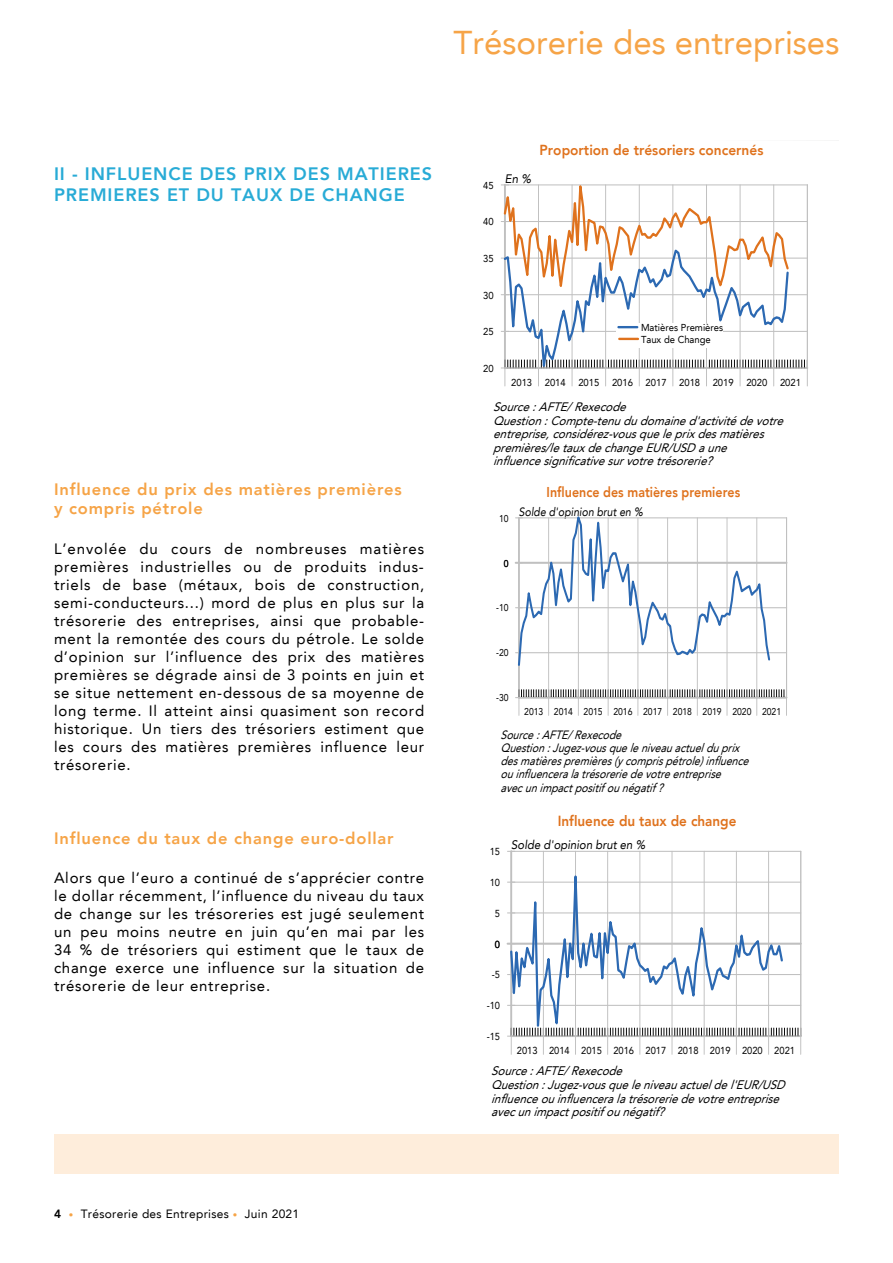
<style>
.page{position:relative;width:893px;height:1263px;background:#fff}
.page>*{position:absolute;margin:0;border:0;box-sizing:border-box;transform-origin:0 0}
.t1{font:33px "Avenir LT";color:#f6a447}
.t2{font:800 18px/21.6px "Avenir LT";letter-spacing:.05em;color:#28abd6}
.t3{font:800 16.5px/19.8px "Avenir LT";letter-spacing:.05em;color:#f6a447}
.t4{font:15px/18px "Avenir LT";letter-spacing:.05em;color:#000;text-align:justify}
.t5{font:800 14.7px "Avenir LT";color:#df721d;scale:.92 1}
.t6{font:800 14.55px "Avenir LT";color:#df721d;scale:.94 1}
.t7{font:800 14.25px "Avenir LT";color:#df721d;scale:.87 1}
.t8{font:italic 12.45px/13.6px "Avenir LT";color:#000;scale:.92 1}
.t9{font:italic 12.45px "Avenir LT";color:#000;scale:.92 1}
.t10{font:italic 12.3px/13.5px "Avenir LT";color:#000;scale:.94 1}
.t11{font:italic 12.3px "Avenir LT";color:#000;scale:.94 1}
.t12{font:italic 12px/13.2px "Avenir LT";color:#000;scale:.87 1}
.t13{font:12px "Avenir LT";letter-spacing:.025em;color:#000}
.t14{font:italic 12px "Avenir LT";color:#000;scale:.87 1}
.t15{font:10.2px "Avenir LT";color:#000;scale:.92 1}
.t16{font:10.05px/11.9px "Avenir LT";color:#000;scale:.94 1}
.t17{font:9.9px "Avenir LT";color:#000;scale:.87 1}
.s1{font-weight:800}
.s2{font-size:9px;color:#f6a447}
</style>
<div class="page">
<svg style="left:501px;top:184px;width:307px;height:202px"></svg>
<hr style="left:800px;top:851px;width:1px;height:185px;background:#c0c0c0">
<hr style="left:507px;top:943px;width:294px;height:2px;background:#c0c0c0">
<svg style="left:507px;top:1028px;width:294px;height:26px"></svg>
<hr style="left:511px;top:1036px;width:290px;height:1px;background:#c0c0c0">
<hr style="left:511px;top:1005px;width:290px;height:1px;background:#c0c0c0">
<hr style="left:511px;top:974px;width:290px;height:1px;background:#c0c0c0">
<hr style="left:511px;top:912px;width:290px;height:1px;background:#c0c0c0">
<hr style="left:511px;top:882px;width:290px;height:1px;background:#c0c0c0">
<hr style="left:511px;top:851px;width:290px;height:1px;background:#c0c0c0">
<svg style="left:509px;top:850px;width:275px;height:205px"></svg>
<hr style="left:518px;top:518px;width:2px;height:180px;background:#c0c0c0">
<hr style="left:548px;top:518px;width:1px;height:180px;background:#c0c0c0">
<hr style="left:578px;top:518px;width:1px;height:180px;background:#c0c0c0">
<hr style="left:608px;top:518px;width:1px;height:180px;background:#c0c0c0">
<hr style="left:637px;top:518px;width:1px;height:180px;background:#c0c0c0">
<hr style="left:667px;top:518px;width:1px;height:180px;background:#c0c0c0">
<hr style="left:697px;top:518px;width:1px;height:180px;background:#c0c0c0">
<hr style="left:727px;top:518px;width:1px;height:180px;background:#c0c0c0">
<hr style="left:756px;top:518px;width:1px;height:180px;background:#c0c0c0">
<hr style="left:786px;top:518px;width:1px;height:180px;background:#c0c0c0">
<hr style="left:516px;top:562px;width:271px;height:2px;background:#c0c0c0">
<svg style="left:516px;top:690px;width:271px;height:25px"></svg>
<hr style="left:519px;top:697px;width:268px;height:1px;background:#c0c0c0">
<hr style="left:519px;top:652px;width:268px;height:1px;background:#c0c0c0">
<hr style="left:519px;top:607px;width:268px;height:1px;background:#c0c0c0">
<hr style="left:519px;top:517px;width:268px;height:1px;background:#c0c0c0">
<svg style="left:516px;top:516px;width:255px;height:151px"></svg>
<div style="left:54px;top:1134px;width:785px;height:40px;background:#feeddb"></div>
<h1 class="t1" style="left:454px;top:24px;width:387px">Trésorerie des entreprises</h1>
<p class="t2" style="left:54px;top:163px;width:380px">II - INFLUENCE DES PRIX DES MATIERES<br>PREMIERES ET DU TAUX DE CHANGE</p>
<p class="t3" style="left:54px;top:479px;width:349px">Influence du prix des matières premières y compris pétrole</p>
<p class="t4" style="left:54px;top:540px;width:372px">L’envolée du cours de nombreuses matières premières industrielles ou de produits indus&shy;triels de base (métaux, bois de construction, semi-conducteurs...) mord de plus en plus sur la trésorerie des entreprises, ainsi que probable&shy;ment la remontée des cours du pétrole. Le solde d’opinion sur l’influence des prix des matières premières se dégrade ainsi de 3 points en juin et se situe nettement en-dessous de sa moyenne de long terme. Il atteint ainsi quasiment son record historique. Un tiers des trésoriers estiment que les cours des matières premières influence leur trésorerie.</p>
<p class="t3" style="left:54px;top:828px;width:341px">Influence du taux de change euro-dollar</p>
<p class="t4" style="left:54px;top:869px;width:372px">Alors que l’euro a continué de s’apprécier contre le dollar récemment, l’influence du niveau du taux de change sur les trésoreries est jugé seulement un peu moins neutre en juin qu’en mai par les 34 % de trésoriers qui estiment que le taux de change exerce une influence sur la situation de trésorerie de leur entreprise.</p>
<p class="t16" style="left:483px;top:179px;width:13px">45</p>
<p class="t16" style="left:483px;top:216px;width:13px">40</p>
<p class="t16" style="left:483px;top:253px;width:13px">35</p>
<p class="t16" style="left:483px;top:289px;width:13px">30</p>
<p class="t16" style="left:483px;top:326px;width:13px">25</p>
<p class="t16" style="left:483px;top:362px;width:13px">20</p>
<p class="t11" style="left:505px;top:171px;width:29px">En %</p>
<p class="t6" style="left:540px;top:141px;width:240px">Proportion de trésoriers concernés</p>
<p class="t16" style="left:641px;top:322px;width:89px">Matières Premières<br>Taux de Change</p>
<p class="t16" style="left:511px;top:377px;width:95px">2013 2014 2015</p>
<p class="t16" style="left:612px;top:377px;width:24px">2016</p>
<p class="t16" style="left:646px;top:377px;width:95px">2017 2018 2019</p>
<p class="t16" style="left:746px;top:377px;width:24px">2020</p>
<p class="t16" style="left:780px;top:377px;width:24px">2021</p>
<p class="t10" style="left:493px;top:400px;width:315px">Source:AFTE/Rexecode Question:Compte-tenududomained'activitédevotre entreprise,considérez-vousqueleprixdesmatières premières/letauxdechangeEUR/USDaune influencesignificativesurvotretrésorerie?</p>
<p class="t17" style="left:499px;top:512px;width:13px">10</p>
<p class="t7" style="left:547px;top:484px;width:224px">Influence des matières premieres</p>
<p class="t14" style="left:519px;top:505px;width:144px">Solde d'opinion brut en %</p>
<p class="t17" style="left:504px;top:557px;width:7px">0</p>
<p class="t17" style="left:496px;top:602px;width:16px">-10</p>
<p class="t17" style="left:496px;top:647px;width:16px">-20</p>
<p class="t17" style="left:496px;top:692px;width:16px">-30</p>
<p class="t17" style="left:524px;top:706px;width:297px">2013 2014 2015 2016 2017 2018 2019 2020 2021</p>
<p class="t12" style="left:501px;top:728px;width:291px">Source:AFTE/Rexecode Question:Jugez-vousqueleniveauactuelduprix desmatièrespremières(ycomprispétrole)influence ouinfluenceralatrésoreriedevotreentreprise avecunimpactpositifounégatif?</p>
<p class="t15" style="left:490px;top:846px;width:13px">15</p>
<p class="t15" style="left:490px;top:876px;width:13px">10</p>
<p class="t15" style="left:495px;top:907px;width:7px">5</p>
<p class="t15" style="left:495px;top:938px;width:7px">0</p>
<p class="t15" style="left:492px;top:969px;width:10px">-5</p>
<p class="t15" style="left:487px;top:1000px;width:16px">-10</p>
<p class="t15" style="left:487px;top:1030px;width:16px">-15</p>
<p class="t5" style="left:558px;top:812px;width:196px">Influence du taux de change</p>
<p class="t9" style="left:511px;top:838px;width:147px">Solde d'opinion brut en %</p>
<p class="t15" style="left:517px;top:1045px;width:304px">2013 2014 2015 2016 2017 2018 2019 2020 2021</p>
<p class="t8" style="left:491px;top:1064px;width:325px">Source:AFTE/Rexecode Question:Jugez-vousqueleniveauactueldel'EUR/USD influenceouinfluenceralatrésoreriedevotreentreprise avecunimpactpositifounégatif?</p>
<p class="t13" style="left:54px;top:1207px;width:247px"><span class="s1">4</span> <span class="s2">•</span> Trésorerie des Entreprises <span class="s2">•</span> Juin 2021</p>
</div>
